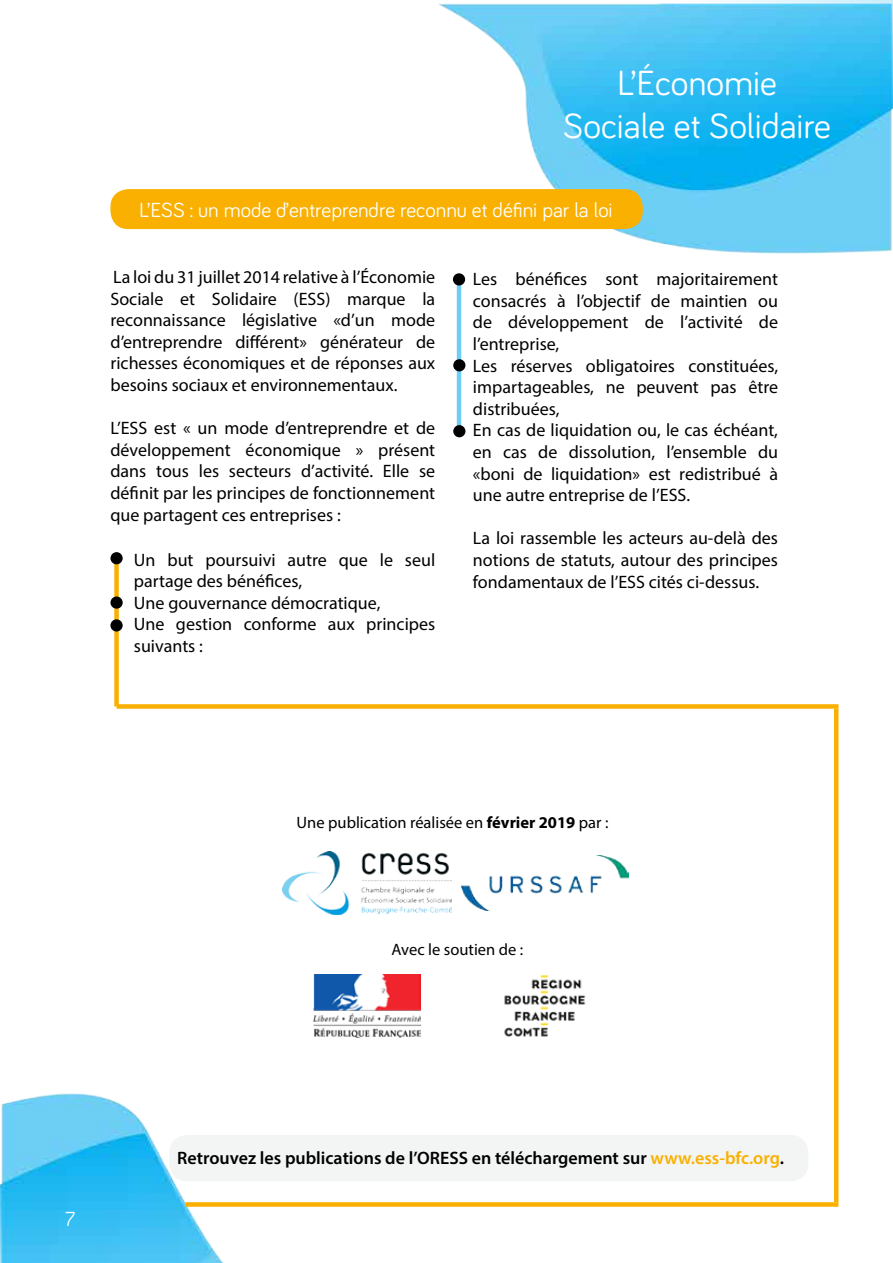
<style>
.page{position:relative;width:893px;height:1263px;background:#fff}
.page>*{position:absolute;margin:0;border:0;box-sizing:border-box;transform-origin:0 0}
.t1{font:36px/43.2px "Bariol";color:#fff;text-align:center}
.t2{font:21px "Bariol";color:#fff}
.t3{font:18px/21.6px "Myriad Pro";color:#000;text-align:justify}
.t4{font:600 18px "Myriad Pro";color:#000}
.t5{font:16.5px "Myriad Pro";color:#000}
.s1{font-weight:700}
.s2{color:#f9b000}
</style>
<div class="page">
<img style="left:0;top:0;width:893px;height:1263px">
<div style="left:169px;top:1135px;width:639px;height:46px;background:#f3f4f4;border-radius:18px"></div>
<div style="left:117px;top:704px;width:721px;height:5px;background:#f9b000"></div>
<img style="left:461px;top:855px;width:167px;height:56px">
<img style="left:283px;top:851px;width:168px;height:63px">
<img style="left:499px;top:974px;width:92px;height:63px">
<img style="left:313px;top:974px;width:108px;height:63px">
<div style="left:110px;top:189px;width:533px;height:40px;background:#f9b000;border-radius:18px"></div>
<div style="left:114px;top:558px;width:5px;height:148px;background:#f9b000"></div>
<div style="left:110px;top:552px;width:13px;height:12px;background:#000;border-radius:50%"></div>
<svg style="left:110px;top:596px;width:13px;height:13px"></svg>
<div style="left:110px;top:619px;width:13px;height:12px;background:#000;border-radius:50%"></div>
<hr style="left:457px;top:276px;width:4px;height:158px;background:#6dcff6">
<div style="left:453px;top:273px;width:12px;height:12px;background:#000;border-radius:50%"></div>
<div style="left:453px;top:425px;width:12px;height:12px;background:#000;border-radius:50%"></div>
<div style="left:453px;top:359px;width:12px;height:12px;background:#000;border-radius:50%"></div>
<div style="left:185px;top:1202px;width:653px;height:5px;background:#f9b000"></div>
<hr style="left:834px;top:709px;width:4px;height:493px;background:#f9b000">
<h1 class="t1" style="left:563px;top:60px;width:269px">L’Économie<br>Sociale et Solidaire</h1>
<p class="t2" style="left:139px;top:196px;width:475px">L’ESS : un mode d’entreprendre reconnu et défini par la loi</p>
<p class="t3" style="left:110px;top:266px;width:326px">La loi du 31 juillet 2014 relative à l’Économie Sociale et Solidaire (ESS) marque la reconnaissance législative «d’un mode d’entreprendre différent» générateur de richesses économiques et de réponses aux besoins sociaux et environnementaux.</p>
<p class="t3" style="left:110px;top:417px;width:326px">L’ESS est « un mode d’entreprendre et de développement économique » présent dans tous les secteurs d’activité. Elle se définit par les principes de fonctionnement que partagent ces entreprises :</p>
<p class="t3" style="left:134px;top:548px;width:303px;text-align:left">Un but poursuivi autre que le seul partage des bénéfices,<br>Une gouvernance démocratique,<br>Une gestion conforme aux principes suivants :</p>
<p class="t3" style="left:473px;top:268px;width:307px;text-align:left">Les bénéfices sont majoritairement consacrés à l’objectif de maintien ou de développement de l’activité de l’entreprise,<br>Les réserves obligatoires constituées, impartageables, ne peuvent pas être distribuées,<br>En cas de liquidation ou, le cas échéant, en cas de dissolution, l’ensemble du «boni de liquidation» est redistribué à une autre entreprise de l’ESS.</p>
<p class="t3" style="left:473px;top:527px;width:307px">La loi rassemble les acteurs au-delà des notions de statuts, autour des principes fondamentaux de l’ESS cités ci-dessus.</p>
<p class="t5" style="left:297px;top:812px;width:313px">Une publication réalisée en <span class="s1">février 2019</span> par :</p>
<p class="t5" style="left:392px;top:939px;width:133px">Avec le soutien de :</p>
<p class="t2" style="left:65px;top:1204px;width:12px">7</p>
<p class="t4" style="left:177px;top:1146px;width:608px">Retrouvez les publications de l’ORESS en téléchargement sur <span class="s2">www.ess-bfc.org</span>.</p>
</div>
